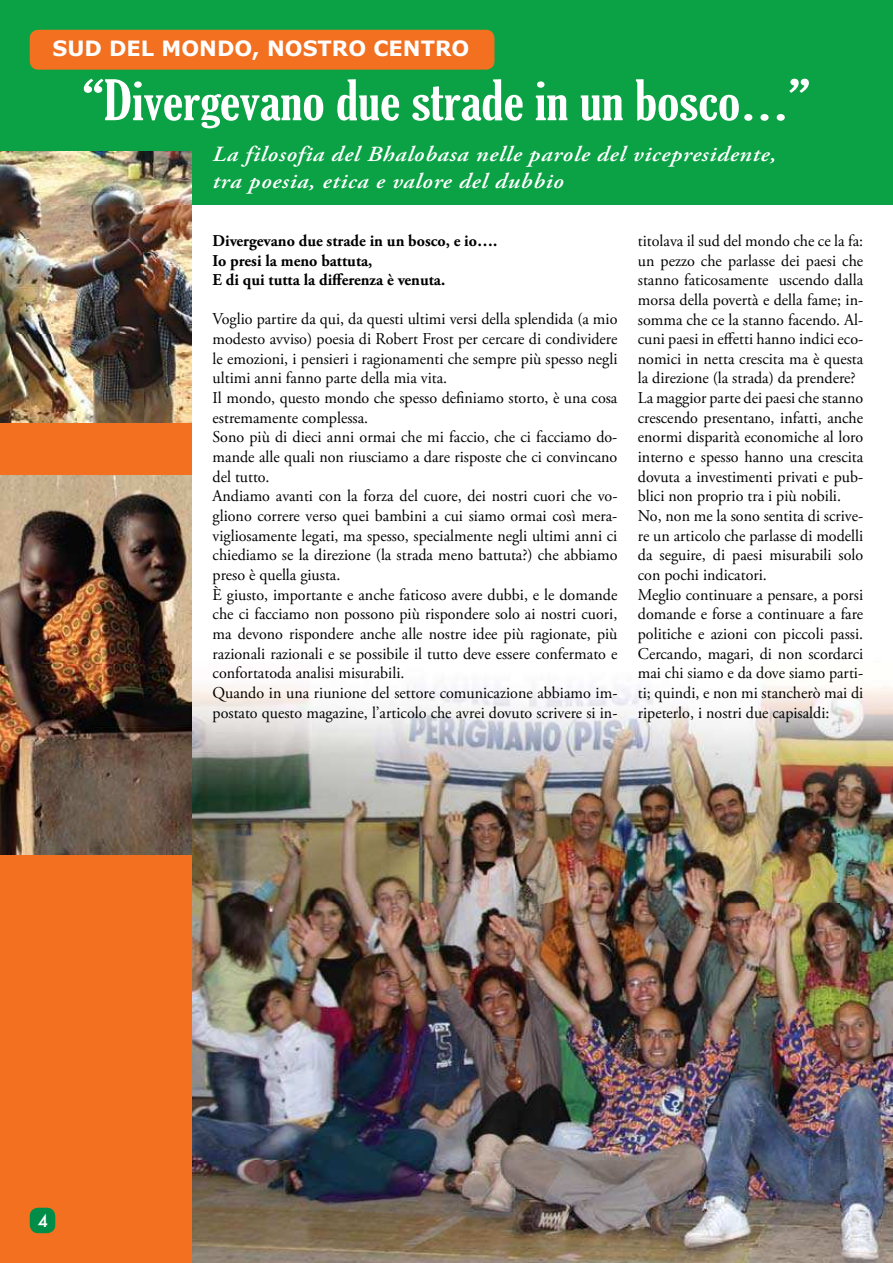
<style>
.page{position:relative;width:893px;height:1263px;background:#fff}
.page>*{position:absolute;margin:0;border:0;box-sizing:border-box;transform-origin:0 0}
.t1{font:extra-condensed 54px "Gloucester";color:#fff;scale:1.2 1}
.t2{font:italic 600 21.6px/27px "Adobe Garamond Pro";letter-spacing:.03em;color:#fff;scale:1.11 1}
.t3{font:700 21px "Verdana";color:#fff}
.t4{font:16.5px/19.6px "Adobe Garamond Pro";color:#000}
.t5{font:700 16.5px/19.6px "Adobe Garamond Pro";color:#000}
.t6{font:500 16.5px "Futura";color:#fff}
</style>
<div class="page">
<img style="left:191px;top:647px;width:702px;height:616px">
<div style="left:0;top:204px;width:191px;height:1059px;background:#f37021"></div>
<div style="left:0;top:0;width:893px;height:204px;background:#0aa245"></div>
<div style="left:30px;top:30px;width:464px;height:40px;background:#f37021;border-radius:9px"></div>
<img style="left:0;top:151px;width:191px;height:271px">
<img style="left:0;top:476px;width:191px;height:378px">
<div style="left:30px;top:1208px;width:25px;height:25px;background:#008d48;border-radius:9px"></div>
<p class="t3" style="left:53px;top:39px;width:418px">SUD DEL MONDO, NOSTRO CENTRO</p>
<h1 class="t1" style="left:82px;top:79px;width:608px">“Divergevano due strade in un bosco…”</h1>
<h2 class="t2" style="left:213px;top:143px;width:509px">La filosofia del Bhalobasa nelle parole del vicepresidente, tra poesia, etica e valore del dubbio</h2>
<p class="t5" style="left:213px;top:231px;width:286px">Divergevano due strade in un bosco, e io….<br>Io presi la meno battuta,<br>E di qui tutta la differenza è venuta.</p>
<p class="t4" style="left:213px;top:310px;width:406px">Voglio partire da qui, da questi ultimi versi della splendida (a mio modesto avviso) poesia di Robert Frost per cercare di condividere le emozioni, i pensieri i ragionamenti che sempre più spesso negli ultimi anni fanno parte della mia vita.<br>Il mondo, questo mondo che spesso deiniamo storto, è una cosa estremamente complessa.<br>Sono più di dieci anni ormai che mi faccio, che ci facciamo do&shy;mande alle quali non riusciamo a dare risposte che ci convincano del tutto.<br>Andiamo avanti con la forza del cuore, dei nostri cuori che vo&shy;gliono correre verso quei bambini a cui siamo ormai così mera&shy;vigliosamente legati, ma spesso, specialmente negli ultimi anni ci chiediamo se la direzione (la strada meno battuta?) che abbiamo preso è quella giusta.<br>È giusto, importante e anche faticoso avere dubbi, e le domande che ci facciamo non possono più rispondere solo ai nostri cuori, ma devono rispondere anche alle nostre idee più ragionate, più razionali razionali e se possibile il tutto deve essere confermato e confortatoda analisi misurabili.<br>Quando in una riunione del settore comunicazione abbiamo im&shy;postato questo magazine, l’articolo che avrei dovuto scrivere si in-</p>
<p class="t4" style="left:638px;top:231px;width:227px">titolava il sud del mondo che ce la fa: un pezzo che parlasse dei paesi che stanno faticosamente uscendo dalla morsa della povertà e della fame; in&shy;somma che ce la stanno facendo. Al&shy;cuni paesi in efetti hanno indici eco&shy;nomici in netta crescita ma è questa la direzione (la strada) da prendere?<br>La maggior parte dei paesi che stanno crescendo presentano, infatti, anche enormi disparità economiche al loro interno e spesso hanno una crescita dovuta a investimenti privati e pub&shy;blici non proprio tra i più nobili.<br>No, non me la sono sentita di scrive&shy;re un articolo che parlasse di modelli da seguire, di paesi misurabili solo con pochi indicatori.<br>Meglio continuare a pensare, a porsi domande e forse a continuare a fare politiche e azioni con piccoli passi.<br>Cercando, magari, di non scordarci mai chi siamo e da dove siamo parti&shy;ti; quindi, e non mi stancherò mai di ripeterlo, i nostri due capisaldi:</p>
<p class="t6" style="left:38px;top:1212px;width:12px">4</p>
</div>
